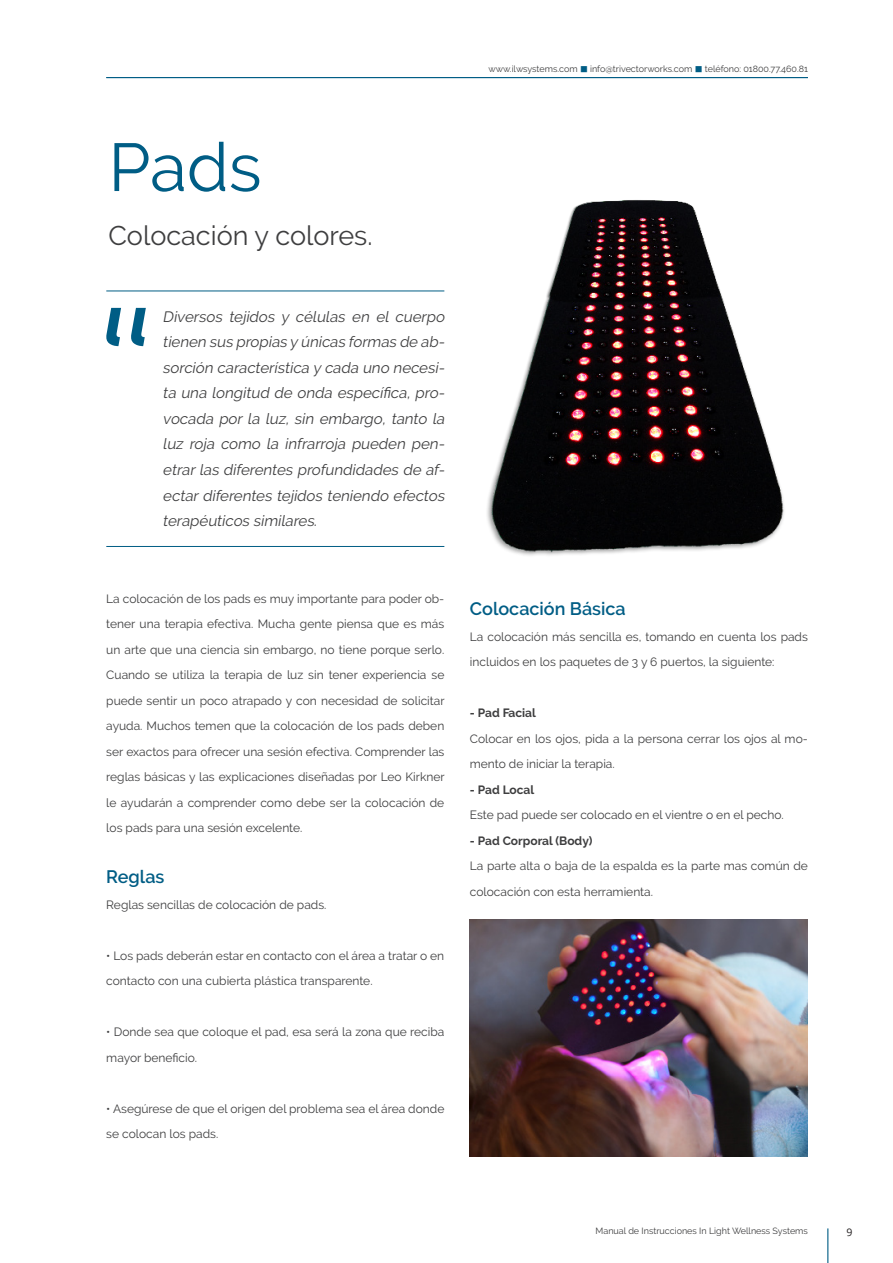
<style>
.page{position:relative;width:893px;height:1263px;background:#fff}
.page>*{position:absolute;margin:0;border:0;box-sizing:border-box;transform-origin:0 0}
.t1{font:67.5px "Raleway";color:#005d85}
.t2{font:27px "Raleway";color:#3e3e3f}
.t3{font:600 18px "Raleway";color:#005d85}
.t4{font:italic 15px/25.5px "Raleway";letter-spacing:-.015em;color:#3e3e3f;text-align:justify}
.t5{font:12px/25.5px "Raleway";color:#3e3e3f}
.t6{font:700 12px "Raleway";color:#3e3e3f}
.t7{font:10.5px "Open Sans";color:#231f20}
.t8{font:9px "Raleway";color:#3e3e3f}
.s1{color:#005d85}
</style>
<div class="page">
<hr style="left:827px;top:1228px;width:1px;height:35px;background:#005d85">
<hr style="left:106px;top:77px;width:702px;height:1px;background:#005d85">
<hr style="left:106px;top:291px;width:338px;height:1px;background:#005d85">
<hr style="left:106px;top:546px;width:338px;height:1px;background:#005d85">
<svg style="left:106px;top:308px;width:40px;height:38px"></svg>
<img style="left:487px;top:200px;width:297px;height:356px">
<img style="left:470px;top:919px;width:338px;height:238px">
<p class="t8" style="left:488px;top:64px;width:321px">www.ilwsystems.com <span class="s1">■</span> info@trivectorworks.com <span class="s1">■</span> teléfono: 01800.77.460.81</p>
<h1 class="t1" style="left:108px;top:128px;width:155px">Pads</h1>
<h2 class="t2" style="left:108px;top:220px;width:266px">Colocación y colores.</h2>
<p class="t4" style="left:163px;top:304px;width:286px">Diversos tej idos y células en el cuerpo tienen sus propias y únicas formas de ab&shy;sorción característica y cada uno necesi&shy;ta una longitud de onda específica, pro&shy;vocada por la luz, sin embargo, tanto la luz roja como la infrarroja pueden pen&shy;etrar las diferentes profundidades de af&shy;ectar diferentes tej idos teniendo efectos terapéuticos similares.</p>
<p class="t5" style="left:106px;top:586px;width:340px;text-align:justify">La colocación de los pads es muy importante para poder ob&shy;tener una terapia efectiva. Mucha gente piensa que es más un arte que una ciencia sin embargo, no tiene porque serlo.<br>Cuando se utiliza la terapia de luz sin tener experiencia se puede sentir un poco atrapado y con necesidad de solicitar ayuda. Muchos temen que la colocación de los pads deben ser exactos para ofrecer una sesión efectiva. Comprender las reglas básicas y las explicaciones diseñadas por Leo Kirkner le ayudarán a comprender como debe ser la colocación de los pads para una sesión excelente.</p>
<h3 class="t3" style="left:106px;top:866px;width:60px">Reglas</h3>
<p class="t5" style="left:106px;top:892px;width:222px">Reglas sencillas de colocación de pads.</p>
<p class="t5" style="left:106px;top:943px;width:339px">• Los pads deberán estar en contacto con el área a tratar o en contacto con una cubierta plástica transparente.</p>
<p class="t5" style="left:106px;top:1019px;width:340px">• Donde sea que coloque el pad, esa será la zona que reciba mayor beneficio.</p>
<p class="t5" style="left:106px;top:1096px;width:340px">• Asegúrese de que el origen del problema sea el área donde se colocan los pads.</p>
<h3 class="t3" style="left:470px;top:598px;width:157px">Colocación Básica</h3>
<p class="t5" style="left:470px;top:624px;width:340px">La colocación más sencilla es, tomando en cuenta los pads incluidos en los paquetes de 3 y 6 puertos, la siguiente:</p>
<p class="t6" style="left:470px;top:706px;width:68px">- Pad Facial</p>
<p class="t5" style="left:470px;top:726px;width:340px">Colocar en los ojos, pida a la persona cerrar los ojos al mo&shy;mento de iniciar la terapia.</p>
<p class="t6" style="left:470px;top:783px;width:66px">- Pad Local</p>
<p class="t5" style="left:470px;top:802px;width:315px">Este pad puede ser colocado en el vientre o en el pecho.</p>
<p class="t6" style="left:470px;top:834px;width:124px">- Pad Corporal (Body)</p>
<p class="t5" style="left:470px;top:853px;width:340px">La parte alta o baja de la espalda es la parte mas común de colocación con esta herramienta.</p>
<p class="t8" style="left:596px;top:1226px;width:214px">Manual de Instrucciones In Light Wellness Systems</p>
<p class="t7" style="left:846px;top:1225px;width:8px">9</p>
</div>
